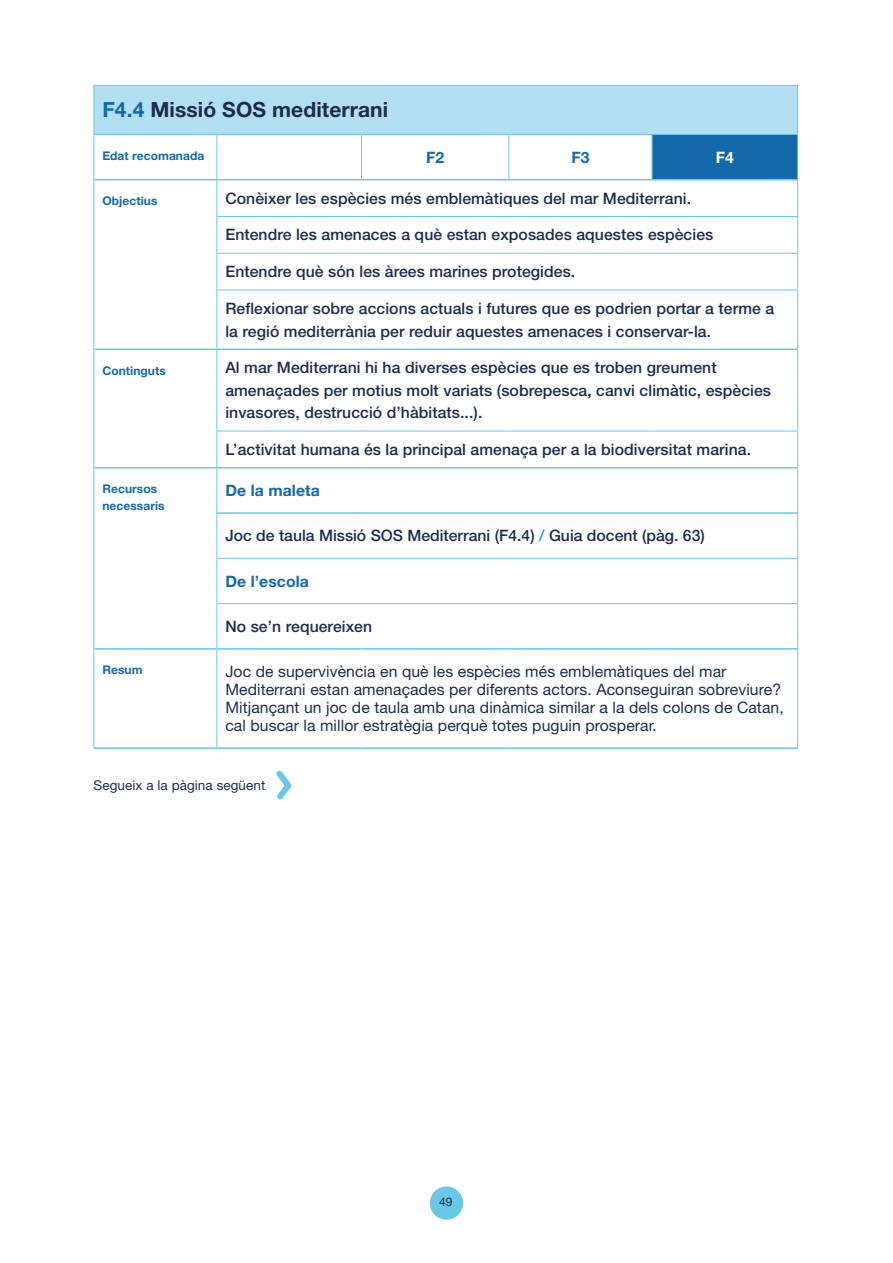
<style>
.page{position:relative;width:893px;height:1263px;background:#fff}
.page>*{position:absolute;margin:0;border:0;box-sizing:border-box;transform-origin:0 0}
.t1{font:700 21px "Helvetica Neue LT Std";letter-spacing:.005em;color:#1c2c50}
.t2{font:500 15.75px/22.5px "Helvetica Neue LT Std";letter-spacing:.005em;color:#1c2c50}
.t3{font:15.75px/18px "Helvetica Neue LT Std";letter-spacing:.005em;color:#1c2c50}
.t4{font:700 15.75px "Helvetica Neue LT Std";letter-spacing:.005em;color:#1368aa}
.t5{font:700 15.75px "Helvetica Neue LT Std";color:#fff}
.t6{font:13.5px "Helvetica Neue LT Std";letter-spacing:.005em;color:#1c2c50}
.t7{font:700 12px/16.5px "Helvetica Neue LT Std";letter-spacing:.005em;color:#1368aa}
.t8{font:12px "Helvetica Neue";color:#1c2c50}
.s1{color:#1368aa}
.s2{color:#289ed3}
</style>
<div class="page">
<div style="left:430px;top:1186px;width:33px;height:34px;background:#6bc7e6;border-radius:50%"></div>
<div style="left:94px;top:85px;width:704px;height:49px;background:#b2dff1"></div>
<div style="left:652px;top:134px;width:146px;height:46px;background:#1368aa"></div>
<hr style="left:94px;top:85px;width:123px;height:1px;background:#6bc7e6">
<hr style="left:94px;top:86px;width:1px;height:48px;background:#6bc7e6">
<hr style="left:217px;top:85px;width:144px;height:1px;background:#6bc7e6">
<hr style="left:361px;top:85px;width:148px;height:1px;background:#6bc7e6">
<hr style="left:509px;top:85px;width:143px;height:1px;background:#6bc7e6">
<hr style="left:652px;top:85px;width:146px;height:1px;background:#6bc7e6">
<hr style="left:797px;top:86px;width:1px;height:48px;background:#6bc7e6">
<hr style="left:94px;top:134px;width:123px;height:1px;background:#6bc7e6">
<hr style="left:94px;top:135px;width:1px;height:45px;background:#6bc7e6">
<hr style="left:217px;top:134px;width:144px;height:1px;background:#6bc7e6">
<hr style="left:216px;top:135px;width:1px;height:44px;background:#6bc7e6">
<hr style="left:361px;top:134px;width:148px;height:1px;background:#6bc7e6">
<hr style="left:361px;top:135px;width:1px;height:44px;background:#6bc7e6">
<hr style="left:509px;top:134px;width:143px;height:1px;background:#6bc7e6">
<hr style="left:508px;top:135px;width:1px;height:44px;background:#6bc7e6">
<hr style="left:652px;top:134px;width:146px;height:1px;background:#6bc7e6">
<hr style="left:652px;top:135px;width:1px;height:44px;background:#6bc7e6">
<hr style="left:797px;top:135px;width:1px;height:45px;background:#6bc7e6">
<hr style="left:94px;top:180px;width:1px;height:36px;background:#6bc7e6">
<hr style="left:216px;top:180px;width:1px;height:36px;background:#6bc7e6">
<hr style="left:797px;top:180px;width:1px;height:36px;background:#6bc7e6">
<hr style="left:94px;top:216px;width:1px;height:37px;background:#6bc7e6">
<hr style="left:216px;top:216px;width:145px;height:1px;background:#6bc7e6">
<hr style="left:216px;top:217px;width:1px;height:36px;background:#6bc7e6">
<hr style="left:361px;top:216px;width:148px;height:1px;background:#6bc7e6">
<hr style="left:509px;top:216px;width:143px;height:1px;background:#6bc7e6">
<hr style="left:652px;top:216px;width:146px;height:1px;background:#6bc7e6">
<hr style="left:797px;top:217px;width:1px;height:36px;background:#6bc7e6">
<hr style="left:94px;top:253px;width:1px;height:37px;background:#6bc7e6">
<hr style="left:216px;top:253px;width:145px;height:1px;background:#6bc7e6">
<hr style="left:216px;top:254px;width:1px;height:36px;background:#6bc7e6">
<hr style="left:361px;top:253px;width:148px;height:1px;background:#6bc7e6">
<hr style="left:509px;top:253px;width:143px;height:1px;background:#6bc7e6">
<hr style="left:652px;top:253px;width:146px;height:1px;background:#6bc7e6">
<hr style="left:797px;top:254px;width:1px;height:36px;background:#6bc7e6">
<hr style="left:94px;top:290px;width:1px;height:59px;background:#6bc7e6">
<hr style="left:216px;top:290px;width:145px;height:1px;background:#6bc7e6">
<hr style="left:216px;top:290px;width:1px;height:58px;background:#6bc7e6">
<hr style="left:361px;top:290px;width:148px;height:1px;background:#6bc7e6">
<hr style="left:509px;top:290px;width:143px;height:1px;background:#6bc7e6">
<hr style="left:652px;top:290px;width:146px;height:1px;background:#6bc7e6">
<hr style="left:797px;top:290px;width:1px;height:59px;background:#6bc7e6">
<hr style="left:94px;top:349px;width:1px;height:82px;background:#6bc7e6">
<hr style="left:216px;top:350px;width:1px;height:81px;background:#6bc7e6">
<hr style="left:797px;top:349px;width:1px;height:82px;background:#6bc7e6">
<hr style="left:94px;top:431px;width:1px;height:37px;background:#6bc7e6">
<hr style="left:216px;top:431px;width:1px;height:36px;background:#6bc7e6">
<hr style="left:797px;top:431px;width:1px;height:37px;background:#6bc7e6">
<hr style="left:94px;top:468px;width:1px;height:45px;background:#6bc7e6">
<hr style="left:216px;top:468px;width:1px;height:45px;background:#6bc7e6">
<hr style="left:797px;top:468px;width:1px;height:45px;background:#6bc7e6">
<hr style="left:94px;top:513px;width:1px;height:45px;background:#6bc7e6">
<hr style="left:216px;top:513px;width:1px;height:45px;background:#6bc7e6">
<hr style="left:797px;top:513px;width:1px;height:45px;background:#6bc7e6">
<hr style="left:94px;top:558px;width:1px;height:46px;background:#6bc7e6">
<hr style="left:216px;top:558px;width:145px;height:1px;background:#6bc7e6">
<hr style="left:216px;top:559px;width:1px;height:44px;background:#6bc7e6">
<hr style="left:361px;top:558px;width:148px;height:1px;background:#6bc7e6">
<hr style="left:509px;top:558px;width:143px;height:1px;background:#6bc7e6">
<hr style="left:652px;top:558px;width:146px;height:1px;background:#6bc7e6">
<hr style="left:797px;top:559px;width:1px;height:44px;background:#6bc7e6">
<hr style="left:94px;top:604px;width:1px;height:45px;background:#6bc7e6">
<hr style="left:216px;top:603px;width:145px;height:1px;background:#6bc7e6">
<hr style="left:216px;top:604px;width:1px;height:44px;background:#6bc7e6">
<hr style="left:361px;top:603px;width:148px;height:1px;background:#6bc7e6">
<hr style="left:509px;top:603px;width:143px;height:1px;background:#6bc7e6">
<hr style="left:652px;top:603px;width:146px;height:1px;background:#6bc7e6">
<hr style="left:797px;top:604px;width:1px;height:45px;background:#6bc7e6">
<hr style="left:94px;top:649px;width:1px;height:98px;background:#6bc7e6">
<hr style="left:216px;top:650px;width:1px;height:97px;background:#6bc7e6">
<hr style="left:797px;top:649px;width:1px;height:98px;background:#6bc7e6">
<hr style="left:217px;top:512px;width:144px;height:2px;background:#6bc7e6">
<hr style="left:361px;top:512px;width:148px;height:2px;background:#6bc7e6">
<hr style="left:509px;top:512px;width:143px;height:2px;background:#6bc7e6">
<hr style="left:652px;top:512px;width:145px;height:2px;background:#6bc7e6">
<hr style="left:94px;top:467px;width:123px;height:1px;background:#6bc7e6">
<hr style="left:217px;top:467px;width:144px;height:1px;background:#6bc7e6">
<hr style="left:361px;top:467px;width:148px;height:1px;background:#6bc7e6">
<hr style="left:509px;top:467px;width:143px;height:1px;background:#6bc7e6">
<hr style="left:652px;top:467px;width:145px;height:1px;background:#6bc7e6">
<hr style="left:94px;top:348px;width:123px;height:2px;background:#6bc7e6">
<hr style="left:217px;top:348px;width:144px;height:2px;background:#6bc7e6">
<hr style="left:361px;top:348px;width:148px;height:2px;background:#6bc7e6">
<hr style="left:509px;top:348px;width:143px;height:2px;background:#6bc7e6">
<hr style="left:652px;top:348px;width:145px;height:2px;background:#6bc7e6">
<hr style="left:94px;top:179px;width:123px;height:1px;background:#6bc7e6">
<hr style="left:217px;top:179px;width:144px;height:1px;background:#6bc7e6">
<hr style="left:361px;top:179px;width:148px;height:1px;background:#6bc7e6">
<hr style="left:509px;top:179px;width:143px;height:1px;background:#6bc7e6">
<hr style="left:652px;top:179px;width:145px;height:1px;background:#6bc7e6">
<hr style="left:94px;top:648px;width:123px;height:2px;background:#6bc7e6">
<hr style="left:217px;top:648px;width:144px;height:2px;background:#6bc7e6">
<hr style="left:361px;top:648px;width:148px;height:2px;background:#6bc7e6">
<hr style="left:509px;top:648px;width:143px;height:2px;background:#6bc7e6">
<hr style="left:652px;top:648px;width:145px;height:2px;background:#6bc7e6">
<hr style="left:94px;top:747px;width:123px;height:2px;background:#6bc7e6">
<hr style="left:217px;top:747px;width:144px;height:2px;background:#6bc7e6">
<hr style="left:361px;top:747px;width:148px;height:2px;background:#6bc7e6">
<hr style="left:509px;top:747px;width:143px;height:2px;background:#6bc7e6">
<hr style="left:652px;top:747px;width:146px;height:2px;background:#6bc7e6">
<hr style="left:216px;top:431px;width:145px;height:1px;background:#6bc7e6">
<hr style="left:361px;top:431px;width:148px;height:1px;background:#6bc7e6">
<hr style="left:509px;top:431px;width:143px;height:1px;background:#6bc7e6">
<hr style="left:652px;top:431px;width:146px;height:1px;background:#6bc7e6">
<svg style="left:276px;top:770px;width:16px;height:30px"></svg>
<h1 class="t1" style="left:102px;top:97px;width:287px"><span class="s1">F4.4</span> Missió SOS mediterrani</h1>
<p class="t7" style="left:102px;top:147px;width:103px">Edat recomanada</p>
<p class="t4" style="left:426px;top:147px;width:20px">F2</p>
<p class="t4" style="left:571px;top:147px;width:20px">F3</p>
<p class="t5" style="left:716px;top:147px;width:20px">F4</p>
<p class="t7" style="left:102px;top:192px;width:57px">Objectius</p>
<p class="t2" style="left:225px;top:187px;width:467px">Conèixer les espècies més emblemàtiques del mar Mediterrani.</p>
<p class="t2" style="left:225px;top:223px;width:489px">Entendre les amenaces a què estan exposades aquestes espècies</p>
<p class="t2" style="left:225px;top:260px;width:351px">Entendre què són les àrees marines protegides.</p>
<p class="t2" style="left:225px;top:297px;width:550px">Reflexionar sobre accions actuals i futures que es podrien portar a terme a la regió mediterrània per reduir aquestes amenaces i conservar-la.</p>
<p class="t7" style="left:102px;top:362px;width:65px">Continguts</p>
<p class="t2" style="left:225px;top:356px;width:547px">Al mar Mediterrani hi ha diverses espècies que es troben greument amenaçades per motius molt variats (sobrepesca, canvi climàtic, espècies invasores, destrucció d’hàbitats...).</p>
<p class="t2" style="left:225px;top:438px;width:527px">L’activitat humana és la principal amenaça per a la biodiversitat marina.</p>
<p class="t7" style="left:102px;top:481px;width:64px">Recursos necessaris</p>
<p class="t4" style="left:225px;top:481px;width:96px">De la maleta</p>
<p class="t2" style="left:225px;top:524px;width:481px">Joc de taula Missió SOS Mediterrani (F4.4) <span class="s2">/</span> Guia docent (pàg. 63)</p>
<p class="t4" style="left:225px;top:571px;width:85px">De l’escola</p>
<p class="t2" style="left:225px;top:615px;width:148px">No se’n requereixen</p>
<p class="t7" style="left:102px;top:662px;width:42px">Resum</p>
<p class="t3" style="left:225px;top:662px;width:560px">Joc de supervivència en què les espècies més emblemàtiques del mar Mediterrani estan amenaçades per diferents actors. Aconseguiran sobreviure?<br>Mitjançant un joc de taula amb una dinàmica similar a la dels colons de Catan, cal buscar la millor estratègia perquè totes puguin prosperar.</p>
<p class="t6" style="left:94px;top:777px;width:173px">Segueix a la pàgina següent</p>
<p class="t8" style="left:439px;top:1193px;width:15px">49</p>
</div>
